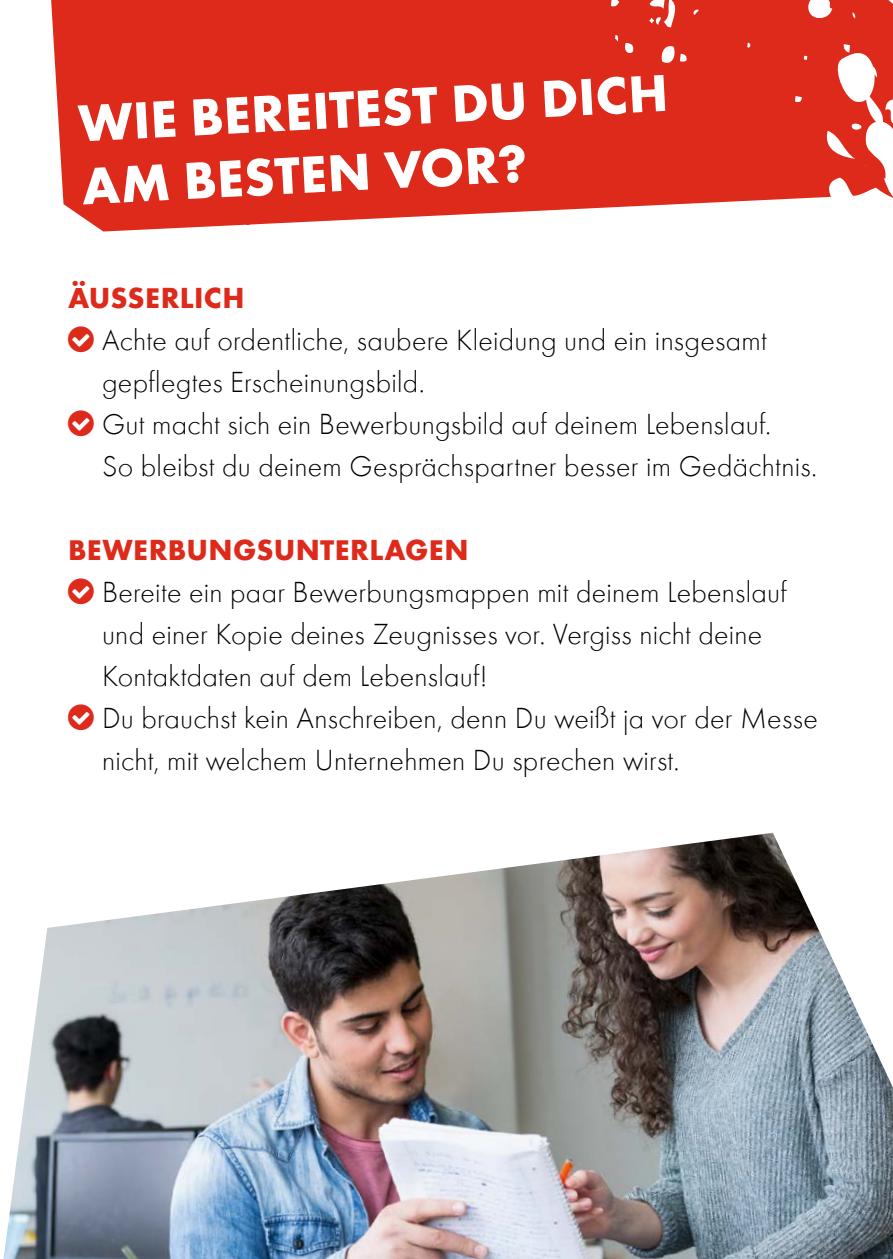
<style>
.page{position:relative;width:893px;height:1259px;background:#fff}
.page>*{position:absolute;margin:0;border:0;box-sizing:border-box;transform-origin:0 0}
.Headline-Innen{font:54px/63px "Function CE Bold";color:#fff}
.t1{font:30px/42px "Function CE Light";letter-spacing:.005em;color:#000}
.Subhead{font:30px "Function CE Bold";letter-spacing:.01em;color:#dd2a1b}
</style>
<div class="page">
<svg style="left:51px;top:0;width:842px;height:231px;background:#e04134"></svg>
<img style="left:4px;top:833px;width:889px;height:426px">
<p class="Headline-Innen" style="left:77px;top:91px;width:592px;rotate:-3deg">WIE BEREITEST DU DICH<br>AM BESTEN VOR?</p>
<p class="Subhead" style="left:68px;top:278px;width:178px">ÄUSSERLICH</p>
<p class="t1" style="left:102px;top:319px;width:666px">Achte auf ordentliche, saubere Kleidung und ein insgesamt gepflegtes Erscheinungsbild.</p>
<p class="t1" style="left:102px;top:403px;width:717px">Gut macht sich ein Bewerbungsbild auf deinem Lebenslauf.<br>So bleibst du deinem Gesprächspartner besser im Gedächtnis.</p>
<p class="Subhead" style="left:68px;top:530px;width:402px">BEWERBUNGSUNTERLAGEN</p>
<p class="t1" style="left:102px;top:571px;width:686px">Bereite ein paar Bewerbungsmappen mit deinem Lebenslauf und einer Kopie deines Zeugnisses vor. Vergiss nicht deine<br>Kontaktdaten auf dem Lebenslauf!</p>
<p class="t1" style="left:102px;top:697px;width:717px">Du brauchst kein Anschreiben, denn Du weißt ja vor der Messe nicht, mit welchem Unternehmen Du sprechen wirst.</p>
</div>
